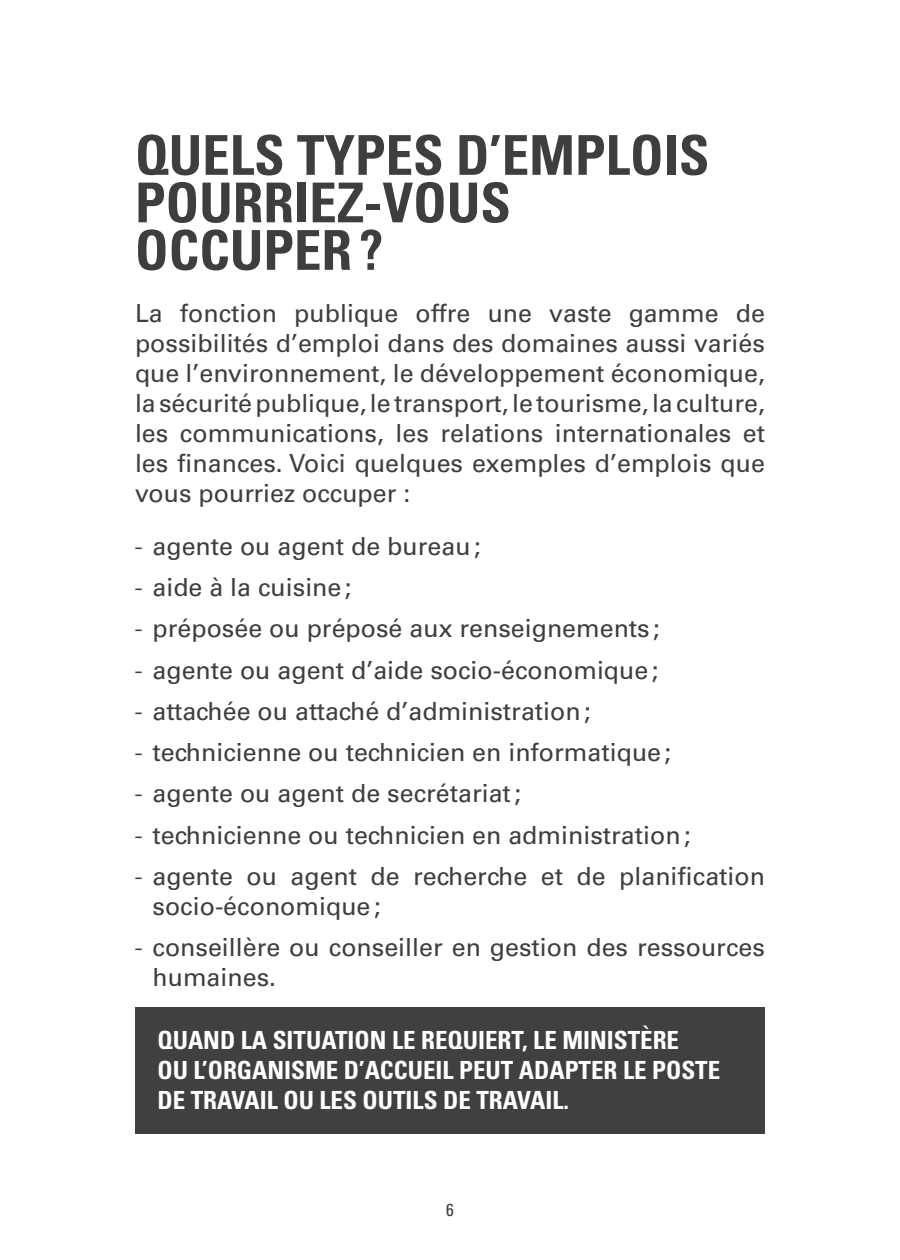
<style>
.page{position:relative;width:900px;height:1260px;background:#fff}
.page>*{position:absolute;margin:0;border:0;box-sizing:border-box;transform-origin:0 0}
.H2_autre{font:700 condensed 55px/47.5px "Univers LT Std";color:#3e3e3f}
.t1{font:25px/30px "Univers LT Std";color:#3e3e3f}
.H2_autre-2{font:700 condensed 25px/30px "Univers LT Std";color:#fff}
.t2{font:condensed 17.5px "Univers LT Std";color:#3e3e3f}
.s1{font-weight:300}
</style>
<div class="page">
<div style="left:135px;top:1007px;width:630px;height:127px;background:#40403e"></div>
<h2 class="H2_autre" style="left:135px;top:131px;width:576px">QUELS TYPES D’EMPLOIS<br>POURRIEZ-VOUS<br>OCCUPER?</h2>
<p class="t1" style="left:135px;top:299px;width:632px;text-align:justify">La fonction publique offre une vaste gamme de possibilités d’emploi dans des domaines aussi variés que l’environnement, le développement économique, la sécurité publique, le transport, le tourisme, la culture, les communications, les relations internationales et les finances. Voici quelques exemples d’emplois que vous pourriez occuper :</p>
<p class="t1" style="left:135px;top:531px;width:347px"><span class="s1">-</span> agente ou agent de bureau;</p>
<p class="t1" style="left:135px;top:572px;width:218px"><span class="s1">-</span> aide à la cuisine;</p>
<p class="t1" style="left:135px;top:614px;width:526px"><span class="s1">-</span> préposée ou préposé aux renseignements ;</p>
<p class="t1" style="left:135px;top:655px;width:525px"><span class="s1">-</span> agente ou agent d’aide socio-économique;</p>
<p class="t1" style="left:135px;top:696px;width:457px"><span class="s1">-</span> attachée ou attaché d’administration;</p>
<p class="t1" style="left:135px;top:737px;width:538px"><span class="s1">-</span> technicienne ou technicien en informatique;</p>
<p class="t1" style="left:135px;top:779px;width:387px"><span class="s1">-</span> agente ou agent de secrétariat;</p>
<p class="t1" style="left:135px;top:820px;width:557px"><span class="s1">-</span> technicienne ou technicien en administration;</p>
<p class="t1" style="left:152px;top:861px;width:614px;text-indent:-18px"><span class="s1">-</span> agente ou agent de recherche et de planification socio-économique;</p>
<p class="t1" style="left:152px;top:932px;width:614px;text-indent:-18px"><span class="s1">-</span> conseillère ou conseiller en gestion des ressources humaines.</p>
<h2 class="H2_autre-2" style="left:158px;top:1025px;width:564px">QUAND LA SITUATION LE REQUIERT, LE MINISTÈRE<br>OU L’ORGANISME D’ACCUEIL PEUT ADAPTER LE POSTE<br>DE TRAVAIL OU LES OUTILS DE TRAVAIL.</h2>
<p class="t2" style="left:446px;top:1199px;width:9px">6</p>
</div>
